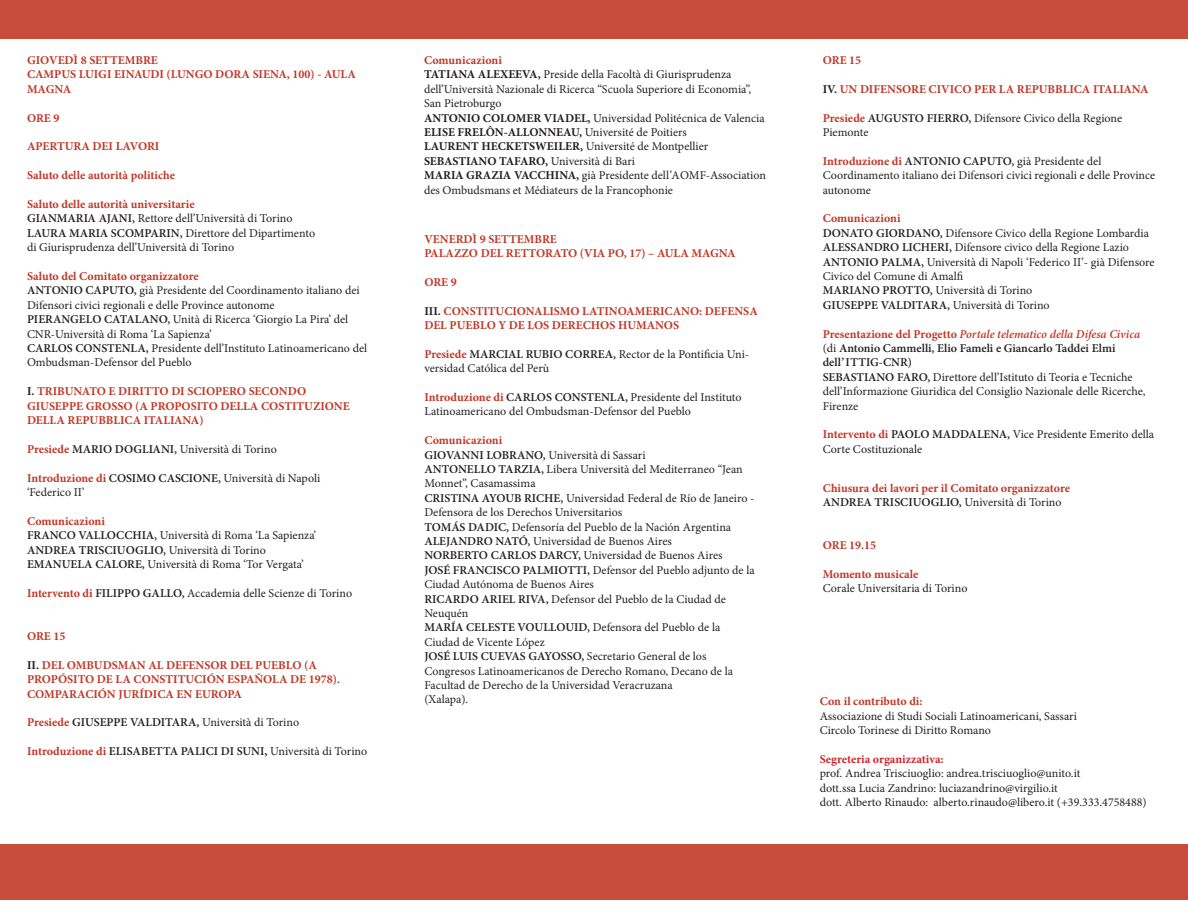
<style>
.page{position:relative;width:1188px;height:918px;background:#fff}
.page>*{position:absolute;margin:0;border:0;box-sizing:border-box;transform-origin:0 0}
.t1{font:12px/14.4px "Minion Pro";color:#231f20}
.t2{font:700 12px/14.4px "Minion Pro";color:#c13826}
.t3{font:600 12px/14.4px "Minion Pro";color:#231f20}
.t4{font:700 12px "Minion Pro";color:#231f20}
.t5{font:700 12px "Minion Pro";color:#d1232a}
.s1{font-weight:600}
.s2{color:#231f20}
.s3{font-weight:700;color:#c13826}
.s4{font-weight:400}
.s5{font-weight:700}
.s6{font-style:italic;color:#c13826}
</style>
<div class="page">
<div style="left:0;top:844px;width:1188px;height:56px;background:#c74c3c"></div>
<div style="left:0;top:0;width:1188px;height:38px;background:#c74c3c"></div>
<p class="t2" style="left:27px;top:53px;width:132px">GIOVEDÌ 8 SETTEMBRE</p>
<p class="t2" style="left:27px;top:67px;width:330px">CAMPUS LUIGI EINAUDI (LUNGO DORA SIENA, 100) - AULA<br>MAGNA</p>
<p class="t2" style="left:27px;top:110px;width:34px">ORE 9</p>
<p class="t2" style="left:27px;top:139px;width:134px">APERTURA DEI LAVORI</p>
<p class="t2" style="left:27px;top:168px;width:150px">Saluto delle autorità politiche</p>
<p class="t2" style="left:27px;top:197px;width:169px">Saluto delle autorità universitarie</p>
<p class="t1" style="left:27px;top:211px;width:267px"><span class="s1">GIANMARIA AJANI,</span> Rettore dell’Università di Torino</p>
<p class="t1" style="left:27px;top:226px;width:290px"><span class="s1">LAURA MARIA SCOMPARIN,</span> Direttore del Dipartimento di Giurisprudenza dell’Università di Torino</p>
<p class="t2" style="left:27px;top:269px;width:173px">Saluto del Comitato organizzatore</p>
<p class="t1" style="left:27px;top:283px;width:334px"><span class="s1">ANTONIO CAPUTO,</span> già Presidente del Coordinamento italiano dei<br>Difensori civici regionali e delle Province autonome</p>
<p class="t1" style="left:27px;top:312px;width:323px"><span class="s1">PIERANGELO CATALANO,</span> Unità di Ricerca ‘Giorgio La Pira’ del<br>CNR-Università di Roma ‘La Sapienza’</p>
<p class="t1" style="left:27px;top:341px;width:342px"><span class="s1">CARLOS CONSTENLA,</span> Presidente dell’Instituto Latinoamericano del<br>Ombudsman-Defensor del Pueblo</p>
<p class="t2" style="left:27px;top:384px;width:324px"><span class="s2">I.</span> TRIBUNATO E DIRITTO DI SCIOPERO SECONDO<br>GIUSEPPE GROSSO (A PROPOSITO DELLA COSTITUZIONE<br>DELLA REPUBBLICA ITALIANA)</p>
<p class="t1" style="left:27px;top:442px;width:251px"><span class="s3">Presiede</span> <span class="s1">MARIO DOGLIANI,</span> Università di Torino</p>
<p class="t1" style="left:27px;top:471px;width:295px"><span class="s3">Introduzione di</span> <span class="s1">COSIMO CASCIONE,</span> Università di Napoli ‘Federico II’</p>
<p class="t2" style="left:27px;top:514px;width:79px">Comunicazioni</p>
<p class="t1" style="left:27px;top:528px;width:291px"><span class="s1">FRANCO VALLOCCHIA,</span> Università di Roma ‘La Sapienza’</p>
<p class="t3" style="left:27px;top:542px;width:240px">ANDREA TRISCIUOGLIO, <span class="s4">Università di Torino</span></p>
<p class="t1" style="left:27px;top:557px;width:278px"><span class="s1">EMANUELA CALORE,</span> Università di Roma ‘Tor Vergata’</p>
<p class="t1" style="left:27px;top:586px;width:327px"><span class="s3">Intervento di</span> <span class="s1">FILIPPO GALLO,</span> Accademia delle Scienze di Torino</p>
<p class="t2" style="left:27px;top:629px;width:40px">ORE 15</p>
<p class="t2" style="left:27px;top:658px;width:315px"><span class="s2">II.</span> DEL OMBUDSMAN AL DEFENSOR DEL PUEBLO (A<br>PROPÓSITO DE LA CONSTITUCIÓN ESPAÑOLA DE 1978).<br>COMPARACIÓN JURÍDICA EN EUROPA</p>
<p class="t3" style="left:27px;top:715px;width:274px"><span class="s3">Presiede</span> GIUSEPPE VALDITARA, <span class="s4">Università di Torino</span></p>
<p class="t3" style="left:27px;top:744px;width:342px"><span class="s3">Introduzione di</span> ELISABETTA PALICI DI SUNI<span class="s5">,</span> <span class="s4">Università di Torino</span></p>
<p class="t2" style="left:424px;top:53px;width:79px">Comunicazioni</p>
<p class="t1" style="left:424px;top:67px;width:329px"><span class="s5">TATIANA ALEXEEVA,</span> Preside della Facoltà di Giurisprudenza dell’Università Nazionale di Ricerca “Scuola Superiore di Economia”,<br>San Pietroburgo</p>
<p class="t1" style="left:424px;top:111px;width:342px"><span class="s5">ANTONIO COLOMER VIADEL,</span> Universidad Politécnica de Valencia</p>
<p class="t4" style="left:424px;top:124px;width:264px">ELISE FRELÔN-ALLONNEAU, <span class="s4">Université de Poitiers</span></p>
<p class="t1" style="left:424px;top:139px;width:286px"><span class="s5">LAURENT HECKETSWEILER,</span> Université de Montpellier</p>
<p class="t4" style="left:424px;top:153px;width:213px">SEBASTIANO TAFARO, <span class="s4">Università di Bari</span></p>
<p class="t1" style="left:424px;top:168px;width:344px"><span class="s5">MARIA GRAZIA VACCHINA,</span> già Presidente dell’AOMF-Association des Ombudsmans et Médiateurs de la Francophonie</p>
<p class="t2" style="left:424px;top:231px;width:134px">VENERDÌ 9 SETTEMBRE</p>
<p class="t2" style="left:424px;top:246px;width:313px">PALAZZO DEL RETTORATO (VIA PO, 17) – AULA MAGNA</p>
<p class="t2" style="left:424px;top:275px;width:34px">ORE 9</p>
<p class="t2" style="left:424px;top:303px;width:335px"><span class="s2">III.</span> CONSTITUCIONALISMO LATINOAMERICANO: DEFENSA<br>DEL PUEBLO Y DE LOS DERECHOS HUMANOS</p>
<p class="t1" style="left:424px;top:347px;width:326px"><span class="s3">Presiede</span> <span class="s1">MARCIAL RUBIO CORREA,</span> Rector de la Pontificia Uni&shy;versidad Católica del Perù</p>
<p class="t1" style="left:424px;top:390px;width:319px"><span class="s3">Introduzione di</span> <span class="s1">CARLOS CONSTENLA,</span> Presidente del Instituto<br>Latinoamericano del Ombudsman-Defensor del Pueblo</p>
<p class="t2" style="left:424px;top:433px;width:79px">Comunicazioni</p>
<p class="t1" style="left:424px;top:448px;width:223px"><span class="s1">GIOVANNI LOBRANO,</span> Università di Sassari</p>
<p class="t1" style="left:424px;top:462px;width:320px"><span class="s1">ANTONELLO TARZIA,</span> Libera Università del Mediterraneo “Jean<br>Monnet”, Casamassima</p>
<p class="t1" style="left:424px;top:491px;width:332px"><span class="s1">CRISTINA AYOUB RICHE,</span> Universidad Federal de Río de Janeiro -<br>Defensora de los Derechos Universitarios</p>
<p class="t1" style="left:424px;top:520px;width:308px"><span class="s1">TOMÁS DADIC,</span> Defensoría del Pueblo de la Nación Argentina</p>
<p class="t1" style="left:424px;top:534px;width:249px"><span class="s1">ALEJANDRO NATÓ,</span> Universidad de Buenos Aires</p>
<p class="t1" style="left:424px;top:548px;width:300px"><span class="s1">NORBERTO CARLOS DARCY,</span> Universidad de Buenos Aires</p>
<p class="t1" style="left:424px;top:563px;width:332px"><span class="s1">JOSÉ FRANCISCO PALMIOTTI,</span> Defensor del Pueblo adjunto de la<br>Ciudad Autónoma de Buenos Aires</p>
<p class="t1" style="left:424px;top:592px;width:303px"><span class="s1">RICARDO ARIEL RIVA,</span> Defensor del Pueblo de la Ciudad de<br>Neuquén</p>
<p class="t1" style="left:424px;top:620px;width:297px"><span class="s1">MARÍA CELESTE VOULLOUID,</span> Defensora del Pueblo de la<br>Ciudad de Vicente López</p>
<p class="t1" style="left:424px;top:649px;width:310px"><span class="s1">JOSÉ LUIS CUEVAS GAYOSSO,</span> Secretario General de los Congresos Latinoamericanos de Derecho Romano, Decano de la Facultad de Derecho de la Universidad Veracruzana<br>(Xalapa).</p>
<p class="t2" style="left:823px;top:53px;width:40px">ORE 15</p>
<p class="t2" style="left:823px;top:82px;width:327px"><span class="s2">IV.</span> UN DIFENSORE CIVICO PER LA REPUBBLICA ITALIANA</p>
<p class="t1" style="left:823px;top:111px;width:301px"><span class="s3">Presiede</span> <span class="s1">AUGUSTO FIERRO,</span> Difensore Civico della Regione<br>Piemonte</p>
<p class="t1" style="left:823px;top:154px;width:334px"><span class="s3">Introduzione di</span> <span class="s1">ANTONIO CAPUTO,</span> già Presidente del<br>Coordinamento italiano dei Difensori civici regionali e delle Province autonome</p>
<p class="t2" style="left:823px;top:211px;width:79px">Comunicazioni</p>
<p class="t1" style="left:823px;top:226px;width:328px"><span class="s1">DONATO GIORDANO,</span> Difensore Civico della Regione Lombardia<br><span class="s1">ALESSANDRO LICHERI,</span> Difensore civico della Regione Lazio</p>
<p class="t1" style="left:823px;top:255px;width:333px"><span class="s1">ANTONIO PALMA,</span> Università di Napoli ‘Federico II’- già Difensore<br>Civico del Comune di Amalfi</p>
<p class="t1" style="left:823px;top:283px;width:211px"><span class="s1">MARIANO PROTTO,</span> Università di Torino</p>
<p class="t3" style="left:823px;top:298px;width:228px">GIUSEPPE VALDITARA, <span class="s4">Università di Torino</span></p>
<p class="t3" style="left:823px;top:326px;width:319px"><span class="s3">Presentazione del Progetto</span> <span class="s6">Portale telematico della Difesa Civica </span><span class="s4">(di</span> Antonio Cammelli, Elio Fameli e Giancarlo Taddei Elmi dell’ITTIG-CNR)</p>
<p class="t1" style="left:823px;top:370px;width:324px"><span class="s1">SEBASTIANO FARO,</span> Direttore dell’Istituto di Teoria e Tecniche dell’Informazione Giuridica del Consiglio Nazionale delle Ricerche,<br>Firenze</p>
<p class="t1" style="left:823px;top:427px;width:333px"><span class="s3">Intervento di</span> <span class="s1">PAOLO MADDALENA,</span> Vice Presidente Emerito della<br>Corte Costituzionale</p>
<p class="t2" style="left:823px;top:480px;width:249px">Chiusura dei lavori per il Comitato organizzatore</p>
<p class="t3" style="left:823px;top:495px;width:240px">ANDREA TRISCIUOGLIO, <span class="s4">Università di Torino</span></p>
<p class="t2" style="left:823px;top:538px;width:55px">ORE 19.15</p>
<p class="t2" style="left:823px;top:567px;width:97px">Momento musicale</p>
<p class="t1" style="left:823px;top:581px;width:146px">Corale Universitaria di Torino</p>
<p class="t2" style="left:820px;top:694px;width:104px">Con il contributo di:</p>
<p class="t1" style="left:820px;top:709px;width:259px">Associazione di Studi Sociali Latinoamericani, Sassari</p>
<p class="t1" style="left:820px;top:723px;width:173px">Circolo Torinese di Diritto Romano</p>
<p class="t5" style="left:820px;top:751px;width:125px">Segreteria organizzativa:</p>
<p class="t1" style="left:820px;top:766px;width:262px">prof. Andrea Trisciuoglio: andrea.trisciuoglio@unito.it</p>
<p class="t1" style="left:820px;top:781px;width:240px">dott.ssa Lucia Zandrino: luciazandrino@virgilio.it</p>
<p class="t1" style="left:820px;top:795px;width:328px">dott. Alberto Rinaudo: alberto.rinaudo@libero.it (+39.333.4758488)</p>
</div>
